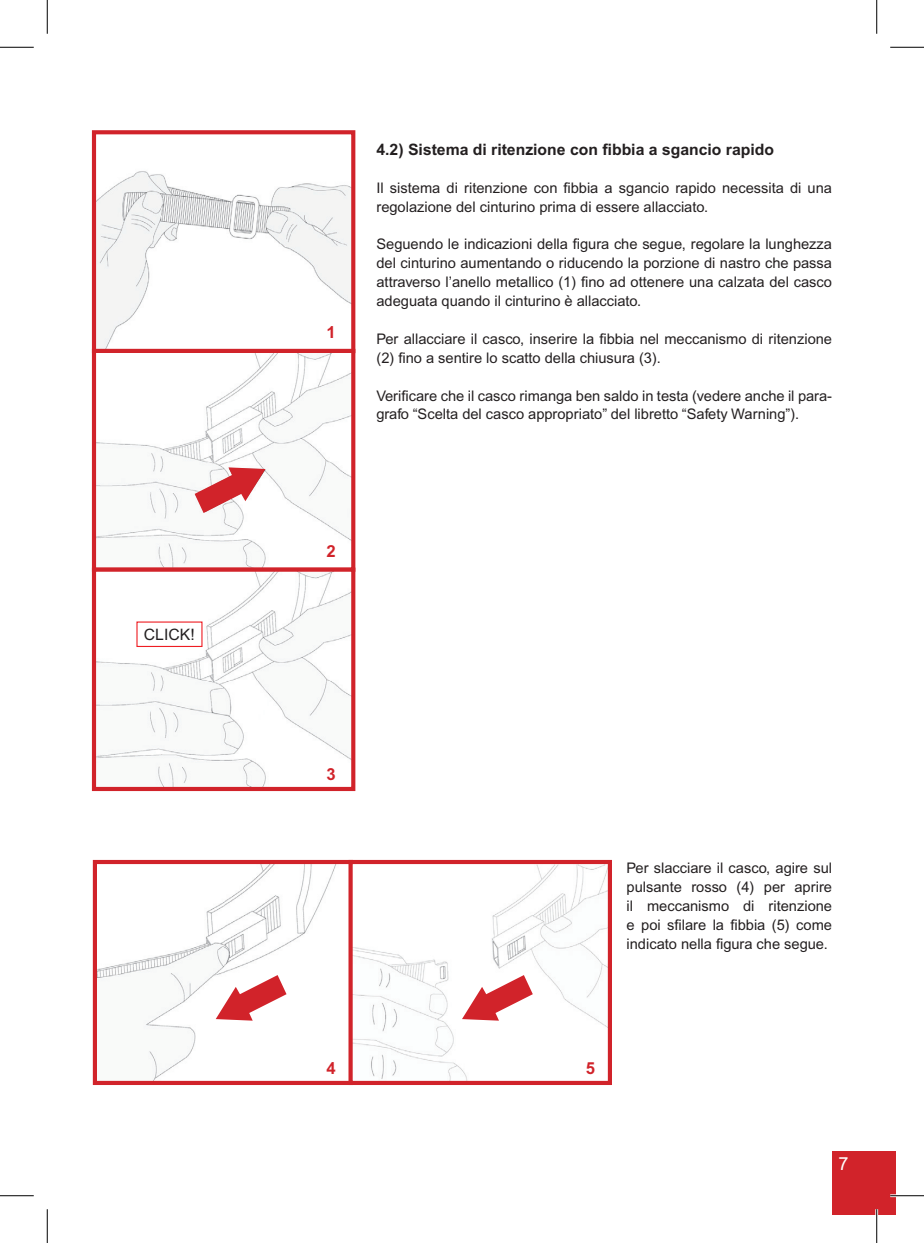
<style>
.page{position:relative;width:924px;height:1243px;background:#fff}
.page>*{position:absolute;margin:0;border:0;box-sizing:border-box;transform-origin:0 0}
.t1{font:18px "Arial";color:#fff}
.t2{font:700 16.65px "Arial";color:#d1232a}
.t3{font:700 15.75px "Arial";color:#231f20}
.t4{font:15.75px "Arial";color:#231f20}
.t5{font:14.62px/18.9px "Arial";color:#231f20}
</style>
<div class="page">
<div style="left:832px;top:1151px;width:64px;height:63px;background:#d1232a"></div>
<img style="left:97px;top:171px;width:253px;height:177px">
<div style="left:92px;top:130px;width:263px;height:223px;border:4px solid #d1232a"></div>
<img style="left:97px;top:354px;width:253px;height:213px">
<div style="left:92px;top:349px;width:263px;height:223px;border:4px solid #d1232a"></div>
<img style="left:97px;top:572px;width:253px;height:214px">
<div style="left:92px;top:567px;width:263px;height:224px;border:4px solid #d1232a"></div>
<img style="left:98px;top:865px;width:509px;height:215px">
<div style="left:93px;top:860px;width:260px;height:225px;border:4px solid #d1232a"></div>
<div style="left:348px;top:860px;width:264px;height:225px;border:4px solid #d1232a"></div>
<div style="left:137px;top:622px;width:65px;height:24px;background:#fff"></div>
<div style="left:136px;top:621px;width:66px;height:26px;border:1px solid #ee1d23"></div>
<svg style="left:195px;top:467px;width:70px;height:46px"></svg>
<svg style="left:216px;top:975px;width:70px;height:45px"></svg>
<svg style="left:462px;top:975px;width:71px;height:45px"></svg>
<hr style="left:890px;top:1194px;width:34px;height:3px;background:#fff">
<hr style="left:875px;top:1209px;width:3px;height:34px;background:#fff">
<hr style="left:0;top:47px;width:34px;height:1px;background:#000">
<hr style="left:890px;top:47px;width:34px;height:1px;background:#000">
<hr style="left:0;top:1195px;width:34px;height:1px;background:#000">
<hr style="left:890px;top:1195px;width:34px;height:1px;background:#000">
<hr style="left:47px;top:0;width:1px;height:34px;background:#000">
<hr style="left:47px;top:1209px;width:1px;height:34px;background:#000">
<hr style="left:876px;top:0;width:1px;height:34px;background:#000">
<hr style="left:876px;top:1209px;width:1px;height:34px;background:#000">
<p class="t4" style="left:144px;top:625px;width:52px">CLICK!</p>
<p class="t2" style="left:326px;top:322px;width:11px">1</p>
<p class="t3" style="left:376px;top:140px;width:399px">4.2) Sistema di ritenzione con fibbia a sgancio rapido</p>
<p class="t5" style="left:376px;top:178px;width:457px">Il sistema di ritenzione con fibbia a sgancio rapido necessita di una regolazione del cinturino prima di essere allacciato.</p>
<p class="t5" style="left:376px;top:235px;width:457px;text-align:justify">Seguendo le indicazioni della figura che segue, regolare la lunghezza del cinturino aumentando o riducendo la porzione di nastro che passa attraverso l’anello metallico (1) fino ad ottenere una calzata del casco adeguata quando il cinturino è allacciato.</p>
<p class="t5" style="left:376px;top:329px;width:457px">Per allacciare il casco, inserire la fibbia nel meccanismo di ritenzione (2) fino a sentire lo scatto della chiusura (3).</p>
<p class="t5" style="left:376px;top:386px;width:457px">Verificare che il casco rimanga ben saldo in testa (vedere anche il para&shy;grafo “Scelta del casco appropriato” del libretto “Safety Warning”).</p>
<p class="t2" style="left:326px;top:541px;width:11px">2</p>
<p class="t2" style="left:326px;top:764px;width:11px">3</p>
<p class="t5" style="left:626px;top:859px;width:207px;text-align:justify">Per slacciare il casco, agire sul pulsante rosso (4) per aprire il meccanismo di ritenzione e poi sfilare la fibbia (5) come indicato nella figura che segue.</p>
<p class="t2" style="left:326px;top:1058px;width:11px">4</p>
<p class="t2" style="left:586px;top:1058px;width:11px">5</p>
<p class="t1" style="left:838px;top:1153px;width:12px">7</p>
</div>
